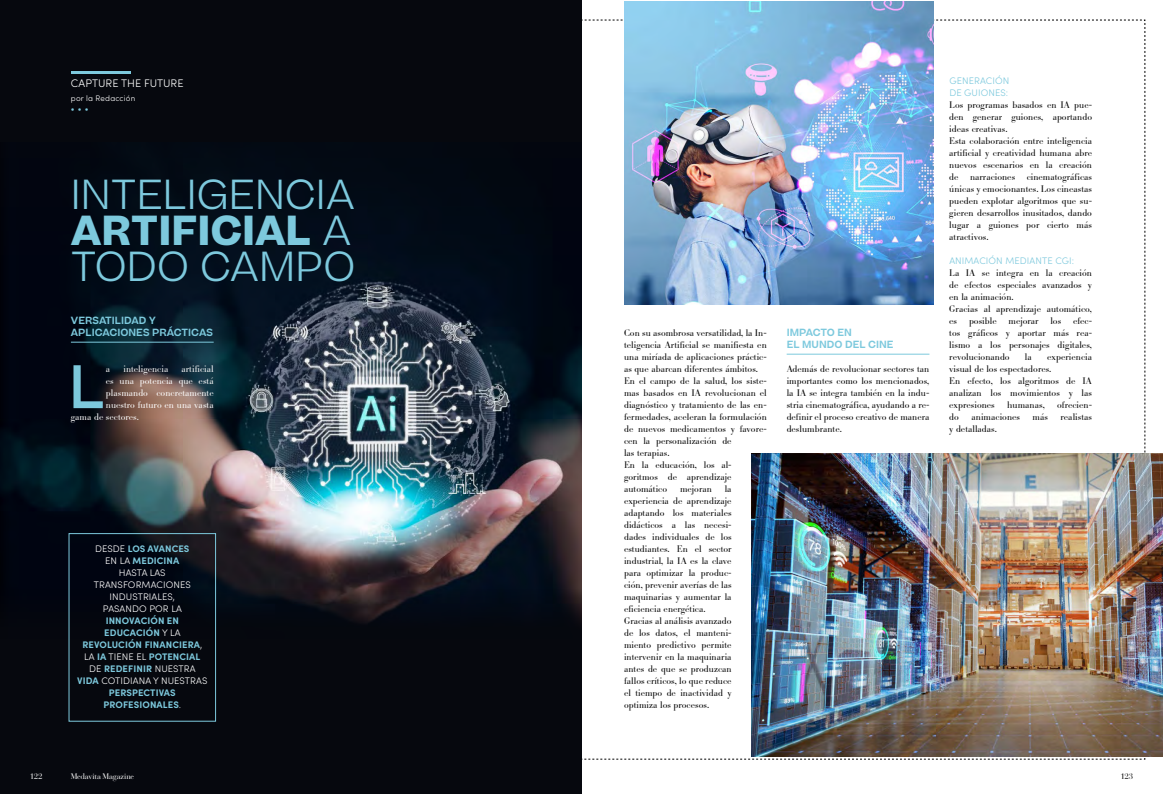
<style>
.page{position:relative;width:1163px;height:794px;background:#fff}
.page>*{position:absolute;margin:0;border:0;box-sizing:border-box;transform-origin:0 0}
.t1{font:500 58.7px "Beatrice Display";color:#7dc9dd}
.t2{font:300 40.2px/36.2px "Beatrice";color:#7dc9dd;text-align:justify}
.t3{font:300 11px "Sofia Pro";color:#fff}
.t4{font:600 10px/12px "Beatrice";color:#7dc9dd}
.t5{font:300 9.5px/12px "Bodoni BE";color:#000}
.t6{font:700 9.5px/12px "Sofia Pro";letter-spacing:.01em;color:#7dc9dd;text-align:center}
.t7{font:300 9.5px "Bodoni BE";color:#fff}
.t8{font:300 9.5px/12px "Sofia Pro";letter-spacing:.01em;color:#fff;text-align:center}
.t9{font:300 9.5px/12px "Sofia Pro";letter-spacing:.01em;color:#7dc9dd}
.t10{font:8px "Bauer Bodoni Std";letter-spacing:-.025em;color:#fff}
.t11{font:300 8px "Sofia Pro";letter-spacing:.025em;color:#fff}
.t12{font:8px "Bauer Bodoni Std";color:#000}
.t13{font:italic 7px "Bauer Bodoni Std";color:#7dc9dd}
.s1{font-weight:700}
.s2{font-weight:700;color:#7dc9dd}
.s3{font-weight:300;color:#fff}
</style>
<div class="page">
<svg style="left:581px;top:20px;width:564px;height:739px"></svg>
<img style="left:624px;top:1px;width:308px;height:303px">
<hr style="left:786px;top:354px;width:143px;height:1px;background:#7dc9dd">
<img style="left:751px;top:454px;width:411px;height:302px">
<div style="left:0;top:0;width:581px;height:794px;background:#06080e"></div>
<img style="left:3px;top:71px;width:578px;height:651px">
<hr style="left:71px;top:71px;width:59px;height:3px;background:#7dc9dd">
<hr style="left:71px;top:342px;width:143px;height:1px;background:#7dc9dd">
<div style="left:68px;top:533px;width:148px;height:188px;border:1px solid #7dc9dd"></div>
<p class="t3" style="left:71px;top:75px;width:114px">CAPTURE THE FUTURE</p>
<p class="t11" style="left:71px;top:92px;width:66px">por la Redacción</p>
<p class="t13" style="left:71px;top:106px;width:19px">•••</p>
<h2 class="t2" style="left:71px;top:176px;width:286px">INTELIGENCIA <span class="s1">ARTIFICIAL</span> A TODO CAMPO</h2>
<p class="t4" style="left:71px;top:314px;width:144px">VERSATILIDAD Y<br>APLICACIONES PRÁCTICAS</p>
<h1 class="t1" style="left:71px;top:352px;width:34px">L</h1>
<p class="t7" style="left:106px;top:363px;width:6px">a</p>
<p class="t7" style="left:123px;top:363px;width:46px">inteligencia</p>
<p class="t7" style="left:181px;top:363px;width:34px">artificial</p>
<p class="t7" style="left:106px;top:375px;width:109px">es una potencia que está</p>
<p class="t7" style="left:106px;top:387px;width:109px">plasmando concretamente</p>
<p class="t7" style="left:106px;top:399px;width:109px">nuestro futuro en una vasta</p>
<p class="t7" style="left:71px;top:411px;width:70px">gama de sectores.</p>
<p class="t8" style="left:94px;top:542px;width:98px">DESDE <span class="s2">LOS AVANCES<br></span>EN LA <span class="s2">MEDICINA<br></span>HASTA LAS<br>TRANSFORMACIONES<br>INDUSTRIALES,<br>PASANDO POR LA</p>
<p class="t6" style="left:77px;top:614px;width:132px">INNOVACIÓN EN<br>EDUCACIÓN <span class="s3">Y LA<br></span>REVOLUCIÓN FINANCIERA<span class="s3">,<br>LA</span> IA <span class="s3">TIENE EL</span> POTENCIAL<br><span class="s3">DE</span> REDEFINIR <span class="s3">NUESTRA<br></span>VIDA <span class="s3">COTIDIANA Y NUESTRAS<br></span>PERSPECTIVAS<br>PROFESIONALES<span class="s3">.</span></p>
<p class="t5" style="left:624px;top:327px;width:144px">Con su asombrosa versatilidad, la In&shy;teligencia Artificial se manifiesta en una miríada de aplicaciones práctic&shy;as que abarcan diferentes ámbitos.<br>En el campo de la salud, los siste&shy;mas basados en IA revolucionan el diagnóstico y tratamiento de las en&shy;fermedades, aceleran la formulación de nuevos medicamentos y favore&shy;cen la personalización de<br>las terapias.<br>En la educación, los al&shy;goritmos de aprendizaje automático</p>
<p class="t5" style="left:624px;top:483px;width:109px;text-indent:101px">la experiencia de aprendizaje adaptando los materiales didácticos a las necesi&shy;dades individuales de los estudiantes. En el sector industrial, la IA es la clave para optimizar la produc&shy;ción, prevenir averías de las maquinarias y aumentar la eficiencia energética.<br>Gracias al análisis avanzado de los datos, el manteni&shy;miento predictivo permite intervenir en la maquinaria antes de que se produzcan fallos críticos, lo que reduce el tiempo de inactividad y optimiza los procesos.</p>
<p class="t5" style="left:680px;top:483px;width:33px">mejoran</p>
<p class="t4" style="left:786px;top:326px;width:108px">IMPACTO EN<br>EL MUNDO DEL CINE</p>
<p class="t5" style="left:786px;top:363px;width:144px;text-align:justify">Además de revolucionar sectores tan importantes como los mencionados, la IA se integra también en la indu&shy;stria cinematográfica, ayudando a re&shy;definir el proceso creativo de manera deslumbrante.</p>
<p class="t9" style="left:949px;top:74px;width:61px">GENERACIÓN<br>DE GUIONES:</p>
<p class="t5" style="left:949px;top:99px;width:144px">Los programas basados en IA pue&shy;den generar guiones, aportando ideas creativas.<br>Esta colaboración entre inteligencia artificial y creatividad humana abre nuevos escenarios en la creación de narraciones cinematográficas únicas y emocionantes. Los cineastas pueden explotar algoritmos que su&shy;gieren desarrollos inusitados, dando lugar a guiones por cierto más atractivos.</p>
<p class="t9" style="left:949px;top:254px;width:126px">ANIMACIÓN MEDIANTE CGI:</p>
<p class="t5" style="left:949px;top:267px;width:144px">La IA se integra en la creación de efectos especiales avanzados y en la animación.<br>Gracias al aprendizaje automático, es posible mejorar los efec&shy;tos gráficos y aportar más rea&shy;lismo a los personajes digitales, revolucionando</p>
<p class="t5" style="left:1024px;top:351px;width:8px">la</p>
<p class="t5" style="left:949px;top:351px;width:144px;text-indent:98px">experiencia visual de los espectadores.<br>En efecto, los algoritmos de IA analizan los movimientos y las expresiones</p>
<p class="t5" style="left:1007px;top:399px;width:39px">humanas,</p>
<p class="t5" style="left:1057px;top:399px;width:36px">ofrecien-</p>
<p class="t5" style="left:949px;top:411px;width:11px">do</p>
<p class="t5" style="left:971px;top:411px;width:50px">animaciones</p>
<p class="t5" style="left:1032px;top:411px;width:17px">más</p>
<p class="t5" style="left:1060px;top:411px;width:33px">realistas</p>
<p class="t5" style="left:949px;top:423px;width:49px">y detalladas.</p>
<p class="t10" style="left:30px;top:771px;width:14px">122</p>
<p class="t10" style="left:71px;top:771px;width:65px">Medavita Magazine</p>
<p class="t12" style="left:1120px;top:771px;width:14px">123</p>
</div>
